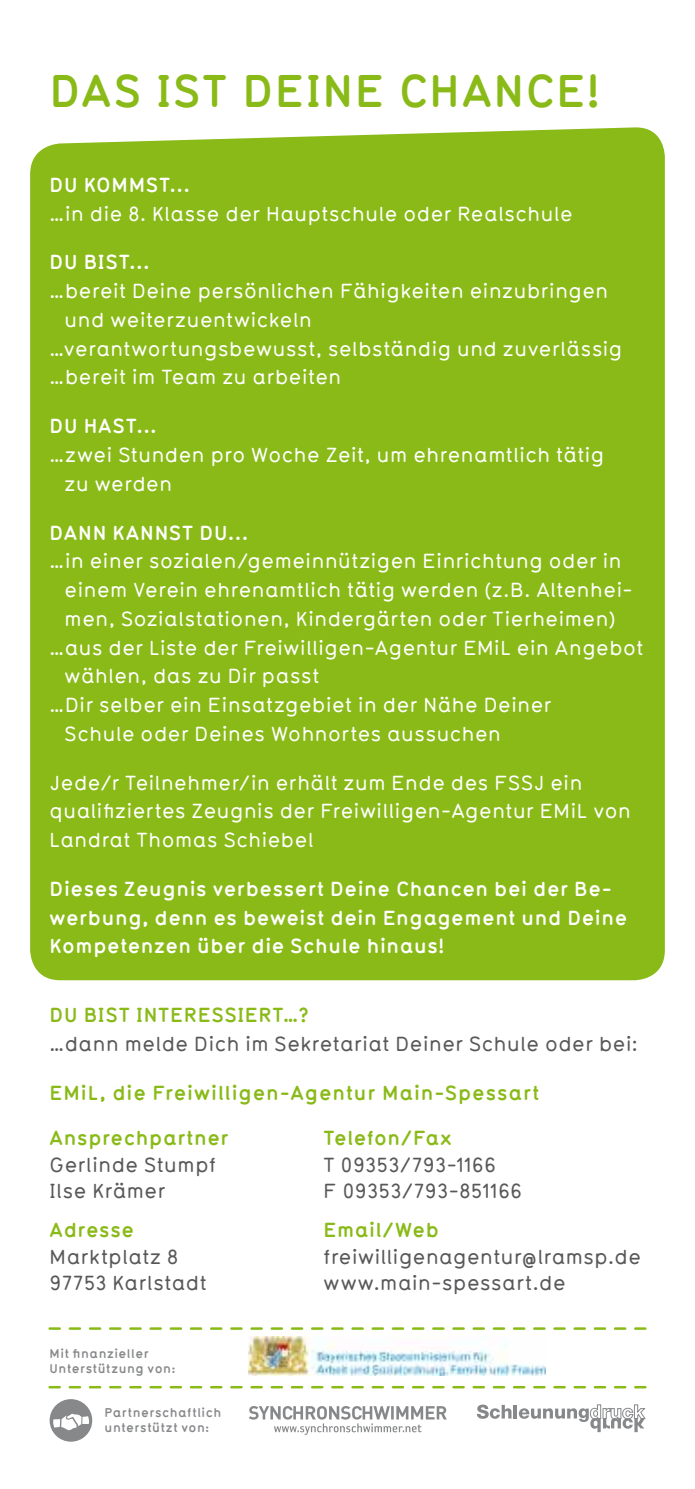
<style>
.page{position:relative;width:695px;height:1489px;background:#fff}
.page>*{position:absolute;margin:0;border:0;box-sizing:border-box;transform-origin:0 0}
.t1{font:700 45px "Typ 1451";letter-spacing:.035em;color:#89ba17}
.t2{font:500 20px/28.8px "Typ 1451";letter-spacing:.03em;color:#fff}
.t3{font:500 20px/26.2px "Typ 1451";letter-spacing:.035em;color:#58585a}
.t4{font:700 20px/28.8px "Typ 1451";letter-spacing:.04em;color:#fff}
.t5{font:700 20px "Typ 1451";letter-spacing:.04em;color:#89ba17}
.t6{font:700 12.5px/15px "Typ 1451";letter-spacing:.045em;color:#87888a}
</style>
<div class="page">
<div style="left:30px;top:127px;width:634px;height:853px;background:#89ba17"></div>
<div style="left:50px;top:1398px;width:42px;height:43px;background:#87888a;border-radius:50%"></div>
<svg style="left:52px;top:1405px;width:38px;height:25px"></svg>
<svg style="left:477px;top:1404px;width:34px;height:14px"></svg>
<hr style="left:513px;top:1404px;width:4px;height:14px;background:#87888a">
<svg style="left:518px;top:1404px;width:127px;height:27px"></svg>
<img style="left:249px;top:1336px;width:296px;height:38px">
<svg style="left:50px;top:1386px;width:595px;height:2px"></svg>
<svg style="left:50px;top:1327px;width:595px;height:2px"></svg>
<svg style="left:249px;top:1406px;width:197px;height:28px"></svg>
<h1 class="t1" style="left:50px;top:59px;width:551px">Das ist Deine Chance!</h1>
<p class="t4" style="left:50px;top:169px;width:141px">Du kommst...</p>
<p class="t2" style="left:50px;top:198px;width:524px">…in die 8. Klasse der Hauptschule oder Realschule</p>
<p class="t4" style="left:50px;top:247px;width:101px">Du bist...</p>
<p class="t2" style="left:50px;top:276px;width:560px">…bereit Deine persönlichen Fähigkeiten einzubringen</p>
<p class="t2" style="left:65px;top:304px;width:248px">und weiterzuentwickeln</p>
<p class="t2" style="left:50px;top:333px;width:574px">…verantwortungsbewusst, selbständig und zuverlässig</p>
<p class="t2" style="left:50px;top:362px;width:293px">…bereit im Team zu arbeiten</p>
<p class="t4" style="left:50px;top:411px;width:108px">Du hast...</p>
<p class="t2" style="left:65px;top:439px;width:541px;text-indent:-15px">…zwei Stunden pro Woche Zeit, um ehrenamtlich tätig zu werden</p>
<p class="t4" style="left:50px;top:517px;width:200px">Dann kannst du...</p>
<p class="t2" style="left:50px;top:546px;width:573px">…in einer sozialen/gemeinnützigen Einrichtung oder in</p>
<p class="t2" style="left:65px;top:574px;width:569px">einem Verein ehrenamtlich tätig werden (z.B. Altenhei-</p>
<p class="t2" style="left:65px;top:603px;width:552px">men, Sozialstationen, Kindergärten oder Tierheimen)</p>
<p class="t2" style="left:50px;top:632px;width:595px">…aus der Liste der Freiwilligen-Agentur EMiL ein Angebot</p>
<p class="t2" style="left:65px;top:661px;width:256px">wählen, das zu Dir passt</p>
<p class="t2" style="left:50px;top:689px;width:503px">…Dir selber ein Einsatzgebiet in der Nähe Deiner</p>
<p class="t2" style="left:65px;top:718px;width:437px">Schule oder Deines Wohnortes aussuchen</p>
<p class="t2" style="left:50px;top:767px;width:582px">Jede/r Teilnehmer/in erhält zum Ende des FSSJ ein qualifiziertes Zeugnis der Freiwilligen-Agentur EMiL von<br>Landrat Thomas Schiebel</p>
<p class="t4" style="left:50px;top:873px;width:579px">Dieses Zeugnis verbessert Deine Chancen bei der Be&shy;werbung, denn es beweist dein Engagement und Deine<br>Kompetenzen über die Schule hinaus!</p>
<p class="t5" style="left:50px;top:1000px;width:46px">DU BIST</p>
<p class="t5" style="left:136px;top:1000px;width:14px">INTERESSIERT</p>
<p class="t5" style="left:283px;top:1000px;width:27px">…?</p>
<p class="t3" style="left:50px;top:1029px;width:589px">…dann melde Dich im Sekretariat Deiner Schule oder bei:</p>
<p class="t5" style="left:50px;top:1078px;width:491px">EMiL, die Freiwilligen-Agentur Main-Spessart</p>
<p class="t5" style="left:50px;top:1123px;width:180px">Ansprechpartner</p>
<p class="t3" style="left:50px;top:1150px;width:167px">Gerlinde Stumpf<br>Ilse Krämer</p>
<p class="t5" style="left:50px;top:1215px;width:86px">Adresse</p>
<p class="t3" style="left:50px;top:1242px;width:158px">Marktplatz 8<br>97753 Karlstadt</p>
<p class="t6" style="left:50px;top:1345px;width:127px">Mit finanzieller<br>U nterstützung von:</p>
<p class="t6" style="left:105px;top:1404px;width:118px">Partnerschaftlich unterstützt von:</p>
<p class="t5" style="left:323px;top:1123px;width:129px">Telefon/Fax</p>
<p class="t3" style="left:323px;top:1150px;width:200px">T 09353/793-1166<br>F 09353/793-851166</p>
<p class="t5" style="left:323px;top:1215px;width:117px">Email/Web</p>
<p class="t3" style="left:323px;top:1242px;width:319px">freiwilligenagentur@lramsp.de www.main-spessart.de</p>
</div>
